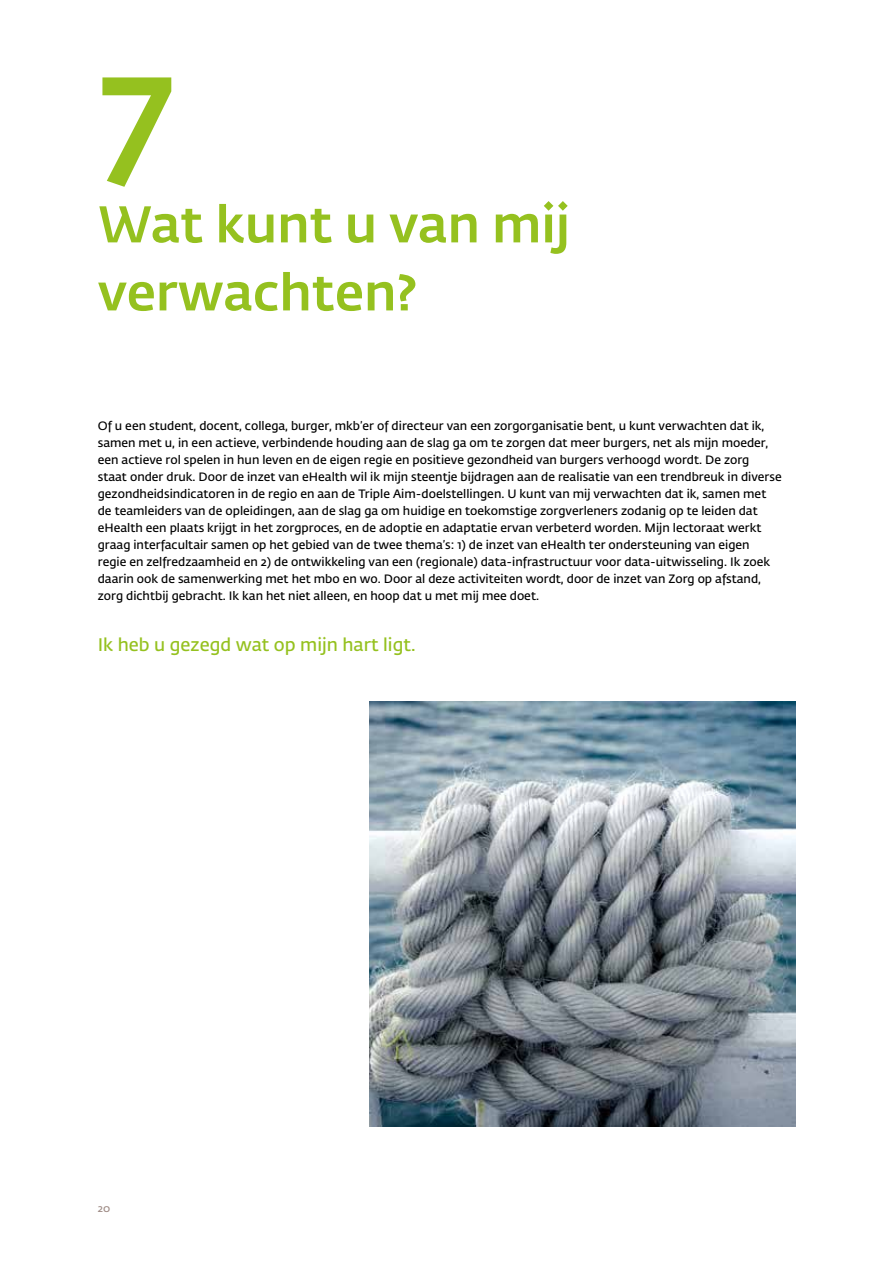
<style>
.page{position:relative;width:893px;height:1263px;background:#fff}
.page>*{position:absolute;margin:0;border:0;box-sizing:border-box;transform-origin:0 0}
.t1{font:500 150px "Fedra Sans Std";color:#95c11f}
.t2{font:500 51px/68.1px "Fedra Sans Std";color:#95c11f}
.t3{font:600 18px "Fedra Sans Std";color:#95c11f}
.t4{font:600 12px/17px "Fedra Sans Std";color:#000}
.t5{font:600 10.5px "Fedra Sans Std";color:#9f8c86}
</style>
<div class="page">
<img style="left:370px;top:702px;width:425px;height:425px">
<h1 class="t1" style="left:98px;top:14px;width:78px">7</h1>
<h2 class="t2" style="left:98px;top:191px;width:474px">Wat kunt u van mij verwachten?</h2>
<p class="t4" style="left:98px;top:417px;width:685px">Of u een student, docent, collega, burger, mkb’er of directeur van een zorgorganisatie bent, u kunt verwachten dat ik, samen met u, in een actieve, verbindende houding aan de slag ga om te zorgen dat meer burgers, net als mijn moeder, een actieve rol spelen in hun leven en de eigen regie en positieve gezondheid van burgers verhoogd wordt. De zorg<br>staat onder druk. Door de inzet van eHealth wil ik mijn steentje bijdragen aan de realisatie van een trendbreuk in diverse gezondheidsindicatoren in de regio en aan de Triple Aim-doelstellingen. U kunt van mij verwachten dat ik, samen met de teamleiders van de opleidingen, aan de slag ga om huidige en toekomstige zorgverleners zodanig op te leiden dat eHealth een plaats krijgt in het zorgproces, en de adoptie en adaptatie ervan verbeterd worden. Mijn lectoraat werkt graag interfacultair samen op het gebied van de twee thema’s: 1) de inzet van eHealth ter ondersteuning van eigen<br>regie en zelfredzaamheid en 2) de ontwikkeling van een (regionale) data-infrastructuur voor data-uitwisseling. Ik zoek daarin ook de samenwerking met het mbo en wo. Door al deze activiteiten wordt, door de inzet van Zorg op afstand, zorg dichtbij gebracht. Ik kan het niet alleen, en hoop dat u met mij mee doet.</p>
<h3 class="t3" style="left:98px;top:633px;width:319px">Ik heb u gezegd wat op mijn hart ligt.</h3>
<p class="t5" style="left:98px;top:1202px;width:14px">20</p>
</div>
